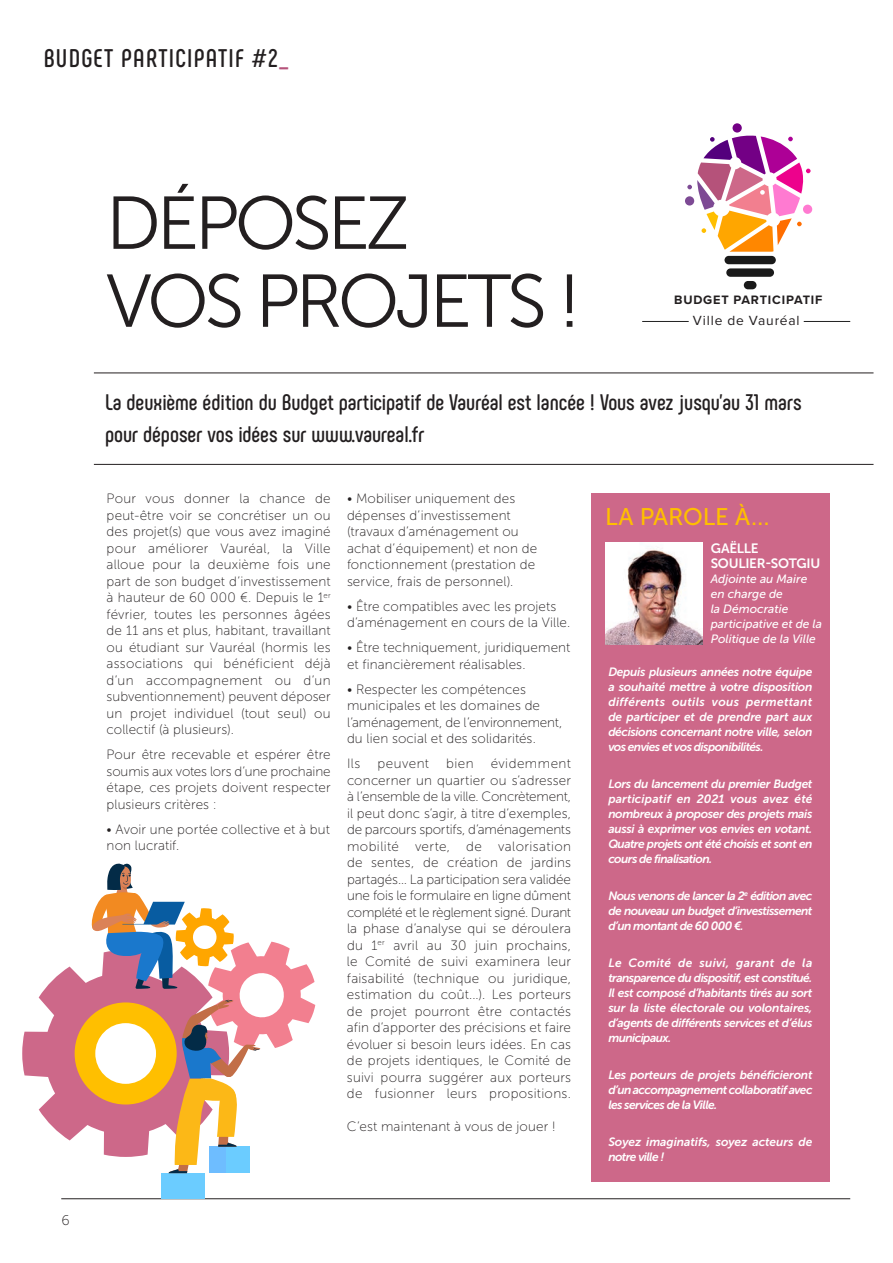
<style>
.page{position:relative;width:893px;height:1263px;background:#fff}
.page>*{position:absolute;margin:0;border:0;box-sizing:border-box;transform-origin:0 0}
._1_-_Titre_caps{font:74.55px/78px "Museo Sans 300";letter-spacing:-.06em;color:#231f20}
.RUBRIQUE{font:700 25.5px "Phenomena";letter-spacing:.05em;color:#231f20}
.Colonne__Grand_titre{font:24px "Museo Sans 500";letter-spacing:-.01em;color:#ffbf00}
._2_-_Chapô{font:700 22.5px/31.5px "Phenomena";color:#231f20}
.t1{font:13.95px "Museo Sans 100";color:#231f20}
.body_text_center{font:13.8px "Proxima Nova";letter-spacing:.06em;color:#231f20}
.t2{font:13.5px/16.5px "Museo Sans 100";letter-spacing:.01em;color:#231f20}
.t3{font:13.5px/14.9px "Museo Sans 700";letter-spacing:-.02em;color:#fff}
.t4{font:13.5px "Museo Sans 100";letter-spacing:.035em;color:#231f20}
.body_text_center-2{font:700 12.6px "Proxima Nova";letter-spacing:.065em;color:#231f20}
.t5{font:italic 12px/15px "Museo Sans 700";letter-spacing:-.05em;color:#fff;text-align:justify}
.t6{font:italic 12px/15px "Museo Sans 500";color:#fff}
.t7{font:italic 12px/15px "Museo Sans 700";letter-spacing:-.005em;color:#fff}
.s1{color:#b5527a}
</style>
<div class="page">
<hr style="left:61px;top:1198px;width:789px;height:1px;background:#231f20">
<hr style="left:94px;top:464px;width:779px;height:1px;background:#231f20">
<hr style="left:94px;top:373px;width:779px;height:1px;background:#231f20">
<div style="left:161px;top:1173px;width:44px;height:26px;background:#6bccff"></div>
<svg style="left:22px;top:863px;width:293px;height:310px"></svg>
<svg style="left:732px;top:123px;width:10px;height:10px"></svg>
<svg style="left:685px;top:196px;width:9px;height:10px"></svg>
<svg style="left:687px;top:135px;width:124px;height:117px"></svg>
<div style="left:724px;top:256px;width:52px;height:8px;background:#1a1a1a;border-radius:4px"></div>
<div style="left:744px;top:281px;width:12px;height:8px;background:#1a1a1a;border-radius:4px"></div>
<div style="left:726px;top:268px;width:48px;height:9px;background:#1a1a1a;border-radius:4px"></div>
<hr style="left:804px;top:321px;width:46px;height:1px;background:#000">
<hr style="left:642px;top:321px;width:47px;height:1px;background:#000">
<div style="left:591px;top:493px;width:238px;height:688px;background:#cd6889"></div>
<img style="left:605px;top:542px;width:97px;height:102px">
<p class="RUBRIQUE" style="left:44px;top:43px;width:246px">BUDGET PARTICIPATIF #2<span class="s1">_</span></p>
<p class="_1_-_Titre_caps" style="left:106px;top:185px;width:477px">DÉPOSEZ<br>VOS PROJETS !</p>
<p class="body_text_center-2" style="left:674px;top:290px;width:150px">BUDGET PARTICIPATIF</p>
<p class="body_text_center" style="left:693px;top:311px;width:108px">Ville de Vauréal</p>
<p class="_2_-_Chapô" style="left:105px;top:386px;width:698px">La deuxième édition du Budget participatif de Vauréal est lancée ! Vous avez jusqu’au 31 mars pour déposer vos idées sur www.vaureal.fr</p>
<p class="t1" style="left:61px;top:1213px;width:10px">6</p>
<p class="t2" style="left:107px;top:490px;width:226px;text-align:justify">Pour vous donner la chance de peut-être voir se concrétiser un ou des projet(s) que vous avez imaginé pour améliorer Vauréal, la Ville alloue pour la deuxième fois une part de son budget d’investissement à hauteur de 60 000 €. Depuis le 1<sup>er </sup>février, toutes les personnes âgées de 11 ans et plus, habitant, travaillant ou étudiant sur Vauréal (hormis les associations qui bénéficient déjà d’un accompagnement ou d’un subventionnement) peuvent déposer un projet individuel (tout seul) ou collectif (à plusieurs).</p>
<p class="t2" style="left:107px;top:746px;width:226px;text-align:justify">Pour être recevable et espérer être soumis aux votes lors d’une prochaine étape, ces projets doivent respecter plusieurs critères :</p>
<p class="t2" style="left:107px;top:821px;width:225px">• Avoir une portée collective et à but non lucratif.</p>
<p class="t2" style="left:347px;top:490px;width:192px">• Mobiliser uniquement des dépenses d’investissement (travaux d’aménagement ou achat d’équipement) et non de fonctionnement (prestation de service, frais de personnel).</p>
<p class="t2" style="left:347px;top:598px;width:225px">• Être compatibles avec les projets d’aménagement en cours de la Ville.</p>
<p class="t2" style="left:347px;top:639px;width:225px">• Être techniquement, juridiquement et financièrement réalisables.</p>
<p class="t2" style="left:347px;top:681px;width:217px">• Respecter les compétences municipales et les domaines de l’aménagement, de l’environnement, du lien social et des solidarités.</p>
<p class="t2" style="left:347px;top:755px;width:15px">Ils</p>
<p class="t4" style="left:377px;top:756px;width:53px">peuvent</p>
<p class="t2" style="left:446px;top:755px;width:29px">bien</p>
<p class="t2" style="left:347px;top:755px;width:226px;text-align:justify;text-indent:144px">évidemment concerner un quartier ou s’adresser à l’ensemble de la ville. Concrètement, il peut donc s’agir, à titre d’exemples, de parcours sportifs, d’aménagements mobilité verte, de valorisation de sentes, de création de jardins partagés… La participation sera validée une fois le formulaire en ligne dûment complété et le règlement signé. Durant la phase d’analyse qui se déroulera du 1<sup>er</sup> avril au 30 juin prochains, le Comité de suivi examinera leur faisabilité (technique ou juridique, estimation du coût...). Les porteurs de projet pourront être contactés afin d’apporter des précisions et faire évoluer si besoin leurs idées. En cas de projets identiques, le Comité de suivi pourra suggérer aux porteurs de fusionner leurs propositions.</p>
<p class="t2" style="left:347px;top:1118px;width:210px">C’est maintenant à vous de jouer !</p>
<p class="Colonne__Grand_titre" style="left:605px;top:503px;width:166px">LA PAROLE À…</p>
<p class="t3" style="left:711px;top:541px;width:111px">GAËLLE<br>SOULIER-SOTGIU</p>
<p class="t6" style="left:711px;top:571px;width:113px">Adjointe au Maire en charge de<br>la Démocratie participative et de la<br>Politique de la Ville</p>
<p class="t5" style="left:608px;top:664px;width:206px">Depuis plusieurs années notre équipe a souhaité mettre à votre disposition différents outils vous permettant de participer et de prendre part aux décisions concernant notre ville, selon vos envies et vos disponibilités.</p>
<p class="t5" style="left:608px;top:776px;width:206px">Lors du lancement du premier Budget participatif en 2021 vous avez été nombreux à proposer des projets mais aussi à exprimer vos envies en votant.<br>Quatre projets ont été choisis et sont en cours de finalisation.</p>
<p class="t5" style="left:608px;top:888px;width:206px">Nous venons de lancer la 2<sup>e</sup> édition avec de nouveau un budget d’investissement d’un montant de 60 000 €.</p>
<p class="t5" style="left:608px;top:955px;width:206px">Le Comité de suivi, garant de la transparence du dispositif, est constitué.<br>Il est composé d’habitants tirés au sort sur la liste électorale ou volontaires, d’agents de différents services et d’élus municipaux.</p>
<p class="t5" style="left:608px;top:1067px;width:206px">Les porteurs de projets bénéficieront d’un accompagnement collaboratif avec les services de la Ville.</p>
<p class="t7" style="left:608px;top:1134px;width:205px">Soyez imaginatifs, soyez acteurs de notre ville !</p>
</div>
